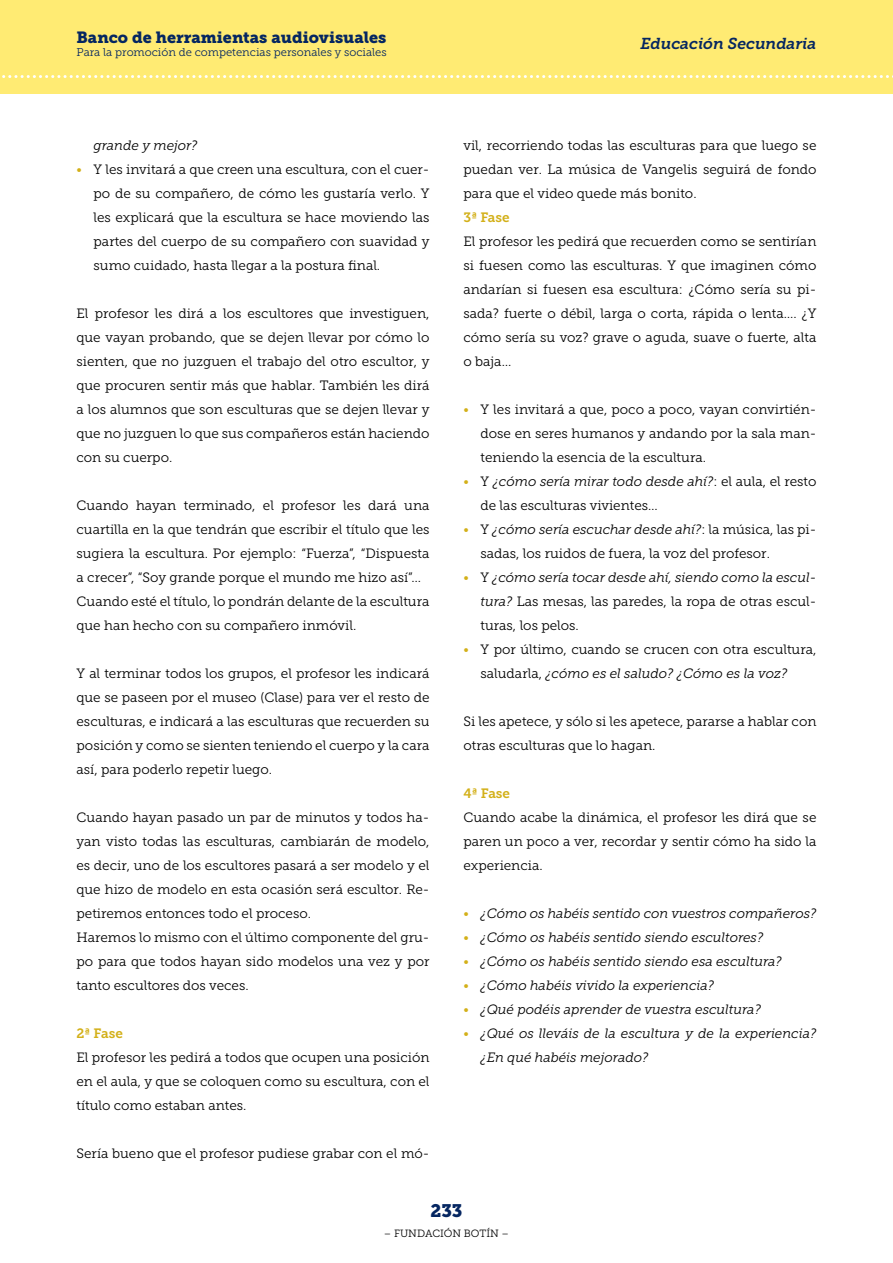
<style>
.page{position:relative;width:893px;height:1263px;background:#fff}
.page>*{position:absolute;margin:0;border:0;box-sizing:border-box;transform-origin:0 0}
.t1{font:18px "Museo Slab 900";color:#052661}
.t2{font:16.2px "Museo Slab 900";color:#052661}
.t3{font:italic 15.75px "Museo Slab 700";color:#052661}
.t4{font:13.5px/24px "Museo Slab 300";color:#000;text-align:justify}
.t5{font:italic 13.5px/24px "Museo Slab 300";color:#000}
.t6{font:13.5px "Museo Slab 700";color:#d3b019}
.t7{font:11.25px "Museo Slab 300";color:#052661}
.t8{font:10.5px "Museo Slab 300";color:#000}
.s1{color:#d3b019}
.s2{font-style:italic}
</style>
<div class="page">
<div style="left:0;top:0;width:893px;height:94px;background:#ffeb73"></div>
<svg style="left:2px;top:75px;width:891px;height:3px"></svg>
<p class="t2" style="left:77px;top:28px;width:311px">Banco de herramientas audiovisuales</p>
<p class="t7" style="left:77px;top:46px;width:312px">Para la promoción de competencias personales y sociales</p>
<p class="t5" style="left:94px;top:133px;width:105px">grande y mejor?</p>
<p class="t4" style="left:94px;top:157px;width:337px;text-indent:-17px"><span class="s1">•</span> Y les invitará a que creen una escultura, con el cuer&shy;po de su compañero, de cómo les gustaría verlo. Y les explicará que la escultura se hace moviendo las partes del cuerpo de su compañero con suavidad y sumo cuidado, hasta llegar a la postura final.</p>
<p class="t4" style="left:77px;top:301px;width:354px">El profesor les dirá a los escultores que investiguen, que vayan probando, que se dejen llevar por cómo lo sienten, que no juzguen el trabajo del otro escultor, y que procuren sentir más que hablar. También les dirá a los alumnos que son esculturas que se dejen llevar y que no juzguen lo que sus compañeros están haciendo con su cuerpo.</p>
<p class="t4" style="left:77px;top:493px;width:354px">Cuando hayan terminado, el profesor les dará una cuartilla en la que tendrán que escribir el título que les sugiera la escultura. Por ejemplo: “Fuerza”, “Dispuesta a crecer”, “Soy grande porque el mundo me hizo así”…</p>
<p class="t4" style="left:77px;top:589px;width:354px">Cuando esté el título, lo pondrán delante de la escultura que han hecho con su compañero inmóvil.</p>
<p class="t4" style="left:77px;top:661px;width:354px">Y al terminar todos los grupos, el profesor les indicará que se paseen por el museo (Clase) para ver el resto de esculturas, e indicará a las esculturas que recuerden su posición y como se sienten teniendo el cuerpo y la cara así, para poderlo repetir luego.</p>
<p class="t4" style="left:77px;top:805px;width:354px">Cuando hayan pasado un par de minutos y todos ha&shy;yan visto todas las esculturas, cambiarán de modelo, es decir, uno de los escultores pasará a ser modelo y el que hizo de modelo en esta ocasión será escultor. Re&shy;petiremos entonces todo el proceso.</p>
<p class="t4" style="left:77px;top:925px;width:354px">Haremos lo mismo con el último componente del gru&shy;po para que todos hayan sido modelos una vez y por tanto escultores dos veces.</p>
<p class="t6" style="left:77px;top:1026px;width:48px">2ª Fase</p>
<p class="t4" style="left:77px;top:1045px;width:354px">El profesor les pedirá a todos que ocupen una posición en el aula, y que se coloquen como su escultura, con el título como estaban antes.</p>
<p class="t4" style="left:77px;top:1141px;width:354px">Sería bueno que el profesor pudiese grabar con el mó-</p>
<p class="t3" style="left:640px;top:34px;width:177px">Educación Secundaria</p>
<p class="t4" style="left:463px;top:133px;width:354px">vil, recorriendo todas las esculturas para que luego se puedan ver. La música de Vangelis seguirá de fondo para que el video quede más bonito.</p>
<p class="t6" style="left:463px;top:210px;width:48px">3ª Fase</p>
<p class="t4" style="left:463px;top:229px;width:354px">El profesor les pedirá que recuerden como se sentirían si fuesen como las esculturas. Y que imaginen cómo andarían si fuesen esa escultura: ¿Cómo sería su pi&shy;sada? fuerte o débil, larga o corta, rápida o lenta…. ¿Y cómo sería su voz? grave o aguda, suave o fuerte, alta o baja…</p>
<p class="t4" style="left:480px;top:397px;width:337px;text-indent:-17px"><span class="s1">•</span> Y les invitará a que, poco a poco, vayan convirtién&shy;dose en seres humanos y andando por la sala man&shy;teniendo la esencia de la escultura.</p>
<p class="t4" style="left:480px;top:469px;width:337px;text-indent:-17px"><span class="s1">•</span> Y <span class="s2">¿cómo sería mirar todo desde ahí?</span>: el aula, el resto de las esculturas vivientes…</p>
<p class="t4" style="left:480px;top:517px;width:337px;text-indent:-17px"><span class="s1">•</span> Y <span class="s2">¿cómo sería escuchar desde ahí?</span>: la música, las pi&shy;sadas, los ruidos de fuera, la voz del profesor.</p>
<p class="t4" style="left:480px;top:565px;width:337px;text-indent:-17px"><span class="s1">•</span> Y <span class="s2">¿cómo sería tocar desde ahí, siendo como la escul&shy;tura?</span> Las mesas, las paredes, la ropa de otras escul&shy;turas, los pelos.</p>
<p class="t4" style="left:480px;top:637px;width:337px;text-indent:-17px"><span class="s1">•</span> Y por último, cuando se crucen con otra escultura, saludarla, <span class="s2">¿cómo es el saludo? ¿Cómo es la voz?</span></p>
<p class="t4" style="left:463px;top:709px;width:354px">Si les apetece, y sólo si les apetece, pararse a hablar con otras esculturas que lo hagan.</p>
<p class="t6" style="left:463px;top:786px;width:48px">4ª Fase</p>
<p class="t4" style="left:463px;top:805px;width:354px">Cuando acabe la dinámica, el profesor les dirá que se paren un poco a ver, recordar y sentir cómo ha sido la experiencia.</p>
<p class="t5" style="left:463px;top:901px;width:354px"><span class="s1">•</span> ¿Cómo os habéis sentido con vuestros compañeros?</p>
<p class="t5" style="left:463px;top:925px;width:301px"><span class="s1">•</span> ¿Cómo os habéis sentido siendo escultores?</p>
<p class="t5" style="left:463px;top:949px;width:320px"><span class="s1">•</span> ¿Cómo os habéis sentido siendo esa escultura?</p>
<p class="t5" style="left:463px;top:973px;width:252px"><span class="s1">•</span> ¿Cómo habéis vivido la experiencia?</p>
<p class="t5" style="left:463px;top:997px;width:299px"><span class="s1">•</span> ¿Qué podéis aprender de vuestra escultura?</p>
<p class="t5" style="left:480px;top:1021px;width:337px;text-indent:-17px"><span class="s1">•</span> ¿Qué os lleváis de la escultura y de la experiencia? ¿En qué habéis mejorado?</p>
<h1 class="t1" style="left:430px;top:1201px;width:34px">233</h1>
<p class="t8" style="left:384px;top:1227px;width:127px">– FUNDACIÓN BOTÍN –</p>
</div>
